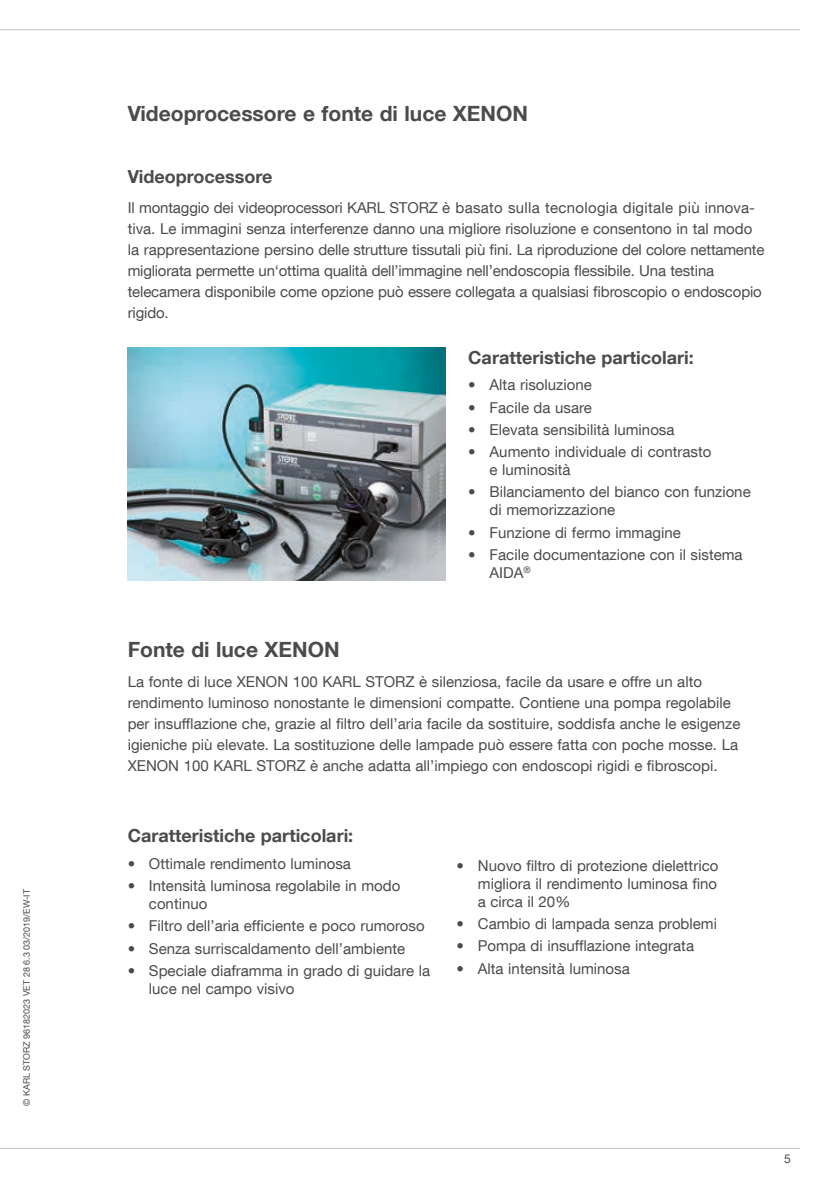
<style>
.page{position:relative;width:830px;height:1191px;background:#fff}
.page>*{position:absolute;margin:0;border:0;box-sizing:border-box;transform-origin:0 0}
.t1{font:700 21px "KS Helvetica Neue";color:#4b4b4a}
.t2{font:700 18px "KS Helvetica Neue";color:#4b4b4a}
.t3{font:15px/21px "KS Helvetica Neue";color:#4b4b4a}
.t4{font:12px "KS Helvetica Neue";color:#4b4b4a}
.t5{font:9px "KS Helvetica Neue";color:#4b4b4a}
</style>
<div class="page">
<hr style="left:0;top:29px;width:799px;height:1px;background:#c7c7c6">
<hr style="left:0;top:1148px;width:799px;height:1px;background:#c7c7c6">
<img style="left:128px;top:348px;width:317px;height:232px">
<p class="t5" style="left:21px;top:1106px;width:218px;rotate:-90deg">© KARL STORZ 96182023 VET 28 6.3 03/2019/EW-IT</p>
<h1 class="t1" style="left:128px;top:101px;width:401px">Videoprocessore e fonte di luce XENON</h1>
<p class="t2" style="left:128px;top:165px;width:146px">Videoprocessore</p>
<p class="t3" style="left:128px;top:196px;width:638px">Il montaggio dei videoprocessori KARL STORZ è basato sulla tecnologia digitale più innova&shy;tiva. Le immagini senza interferenze danno una migliore risoluzione e consentono in tal modo la rappresentazione persino delle strutture tissutali più fini. La riproduzione del colore nettamente migliorata permette un‘ottima qualità dell’immagine nell’endoscopia flessibile. Una testina telecamera disponibile come opzione può essere collegata a qualsiasi fibroscopio o endoscopio rigido.</p>
<p class="t2" style="left:468px;top:346px;width:227px">Caratteristiche particolari:</p>
<p class="t3" style="left:468px;top:374px;width:125px">• Alta risoluzione</p>
<p class="t3" style="left:468px;top:396px;width:125px">• Facile da usare</p>
<p class="t3" style="left:468px;top:418px;width:208px">• Elevata sensibilità luminosa</p>
<p class="t3" style="left:489px;top:442px;width:223px;line-height:18px;text-indent:-21px">• Aumento individuale di contrasto e luminosità</p>
<p class="t3" style="left:489px;top:482px;width:262px;line-height:18px;text-indent:-21px">• Bilanciamento del bianco con funzione di memorizzazione</p>
<p class="t3" style="left:468px;top:521px;width:214px">• Funzione di fermo immagine</p>
<p class="t3" style="left:489px;top:545px;width:254px;line-height:18px;text-indent:-21px">• Facile documentazione con il sistema<br>AIDA<sup>®</sup></p>
<h1 class="t1" style="left:128px;top:636px;width:213px">Fonte di luce XENON</h1>
<p class="t3" style="left:128px;top:670px;width:614px">La fonte di luce XENON 100 KARL STORZ è silenziosa, facile da usare e offre un alto rendimento luminoso nonostante le dimensioni compatte. Contiene una pompa regolabile per insufflazione che, grazie al filtro dell’aria facile da sostituire, soddisfa anche le esigenze igieniche più elevate. La sostituzione delle lampade può essere fatta con poche mosse. La XENON 100 KARL STORZ è anche adatta all’impiego con endoscopi rigidi e fibroscopi.</p>
<p class="t2" style="left:128px;top:824px;width:227px">Caratteristiche particolari:</p>
<p class="t3" style="left:128px;top:852px;width:225px">• Ottimale rendimento luminosa</p>
<p class="t3" style="left:149px;top:876px;width:253px;line-height:18px;text-indent:-21px">• Intensità luminosa regolabile in modo continuo</p>
<p class="t3" style="left:128px;top:915px;width:298px">• Filtro dell’aria efficiente e poco rumoroso</p>
<p class="t3" style="left:128px;top:937px;width:279px">• Senza surriscaldamento dell’ambiente</p>
<p class="t3" style="left:149px;top:961px;width:282px;line-height:18px;text-indent:-21px">• Speciale diaframma in grado di guidare la luce nel campo visivo</p>
<p class="t3" style="left:477px;top:856px;width:242px;line-height:18px;text-align:justify;text-indent:-21px">• Nuovo filtro di protezione dielettrico migliora il rendimento luminosa fino a circa il 20%</p>
<p class="t3" style="left:456px;top:913px;width:262px">• Cambio di lampada senza problemi</p>
<p class="t3" style="left:456px;top:935px;width:239px">• Pompa di insufflazione integrata</p>
<p class="t3" style="left:456px;top:957px;width:174px">• Alta intensità luminosa</p>
<p class="t4" style="left:783px;top:1151px;width:8px">5</p>
</div>
